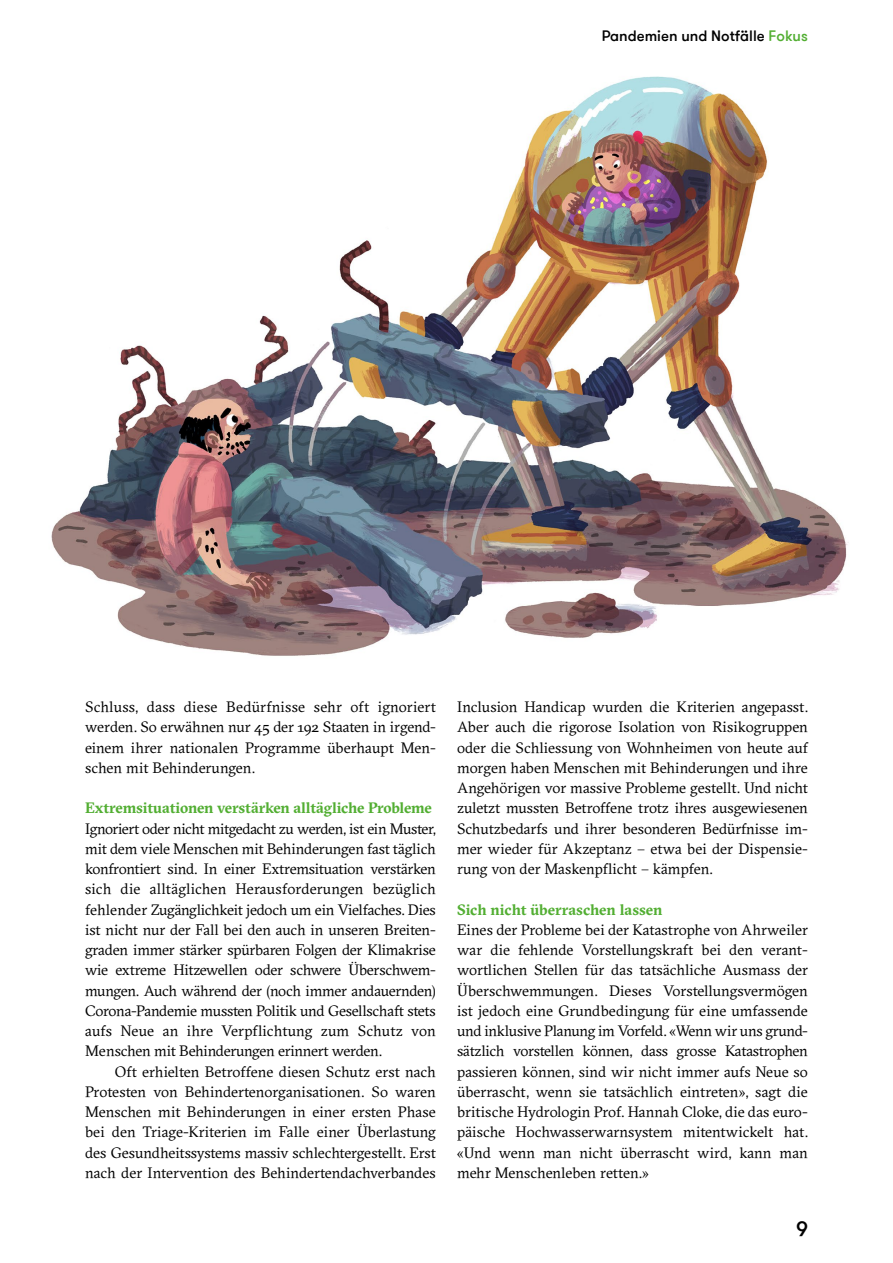
<style>
.page{position:relative;width:893px;height:1263px;background:#fff}
.page>*{position:absolute;margin:0;border:0;box-sizing:border-box;transform-origin:0 0}
.t1{font:500 21px "GT Walsheim Pro";color:#000}
.Lauftext_Block_ohne{font:15px/20.2px "GT Sectra";letter-spacing:-.005em;color:#000;text-align:justify}
.Lauftext_Block_mit_E{font:15px/20.2px "GT Sectra";letter-spacing:-.005em;color:#000;text-align:justify}
.Zwischentitel_Sectra{font:700 15px "GT Sectra";letter-spacing:-.005em;color:#52ae32}
.t2{font:500 15px "GT Walsheim Pro";color:#000}
.s1{color:#52ae32}
</style>
<div class="page">
<img style="left:51px;top:76px;width:798px;height:580px">
<p class="t2" style="left:602px;top:26px;width:208px">Pandemien und Notfälle <span class="s1">Fokus</span></p>
<p class="Lauftext_Block_mit_E" style="left:85px;top:697px;width:352px">Schluss, dass diese Bedürfnisse sehr oft ignoriert werden. So erwähnen nur 45 der 192 Staaten in irgend&shy;einem ihrer nationalen Programme überhaupt Men&shy;schen mit Behinderungen.</p>
<h2 class="Zwischentitel_Sectra" style="left:85px;top:798px;width:348px">Extremsituationen verstärken alltägliche Probleme</h2>
<p class="Lauftext_Block_ohne" style="left:85px;top:818px;width:352px">Ignoriert oder nicht mitgedacht zu werden, ist ein Muster, mit dem viele Menschen mit Behinderungen fast täglich konfrontiert sind. In einer Extremsituation verstärken sich die alltäglichen Herausforderungen bezüglich fehlender Zugänglichkeit jedoch um ein Vielfaches. Dies ist nicht nur der Fall bei den auch in unseren Breiten&shy;graden immer stärker spürbaren Folgen der Klimakrise wie extreme Hitzewellen oder schwere Überschwem&shy;mungen. Auch während der (noch immer andauernden)<br>Corona-Pandemie mussten Politik und Gesellschaft stets aufs Neue an ihre Verpflichtung zum Schutz von Menschen mit Behinderungen erinnert werden.</p>
<p class="Lauftext_Block_mit_E" style="left:85px;top:1061px;width:352px;text-indent:30px">Oft erhielten Betroffene diesen Schutz erst nach Protesten von Behindertenorganisationen. So waren Menschen mit Behinderungen in einer ersten Phase bei den Triage-Kriterien im Falle einer Überlastung des Gesundheitssystems massiv schlechtergestellt. Erst nach der Intervention des Behindertendachverbandes</p>
<p class="Lauftext_Block_mit_E" style="left:457px;top:697px;width:352px">Inclusion Handicap wurden die Kriterien angepasst.<br>Aber auch die rigorose Isolation von Risikogruppen oder die Schliessung von Wohnheimen von heute auf morgen haben Menschen mit Behinderungen und ihre Angehörigen vor massive Probleme gestellt. Und nicht zuletzt mussten Betroffene trotz ihres ausgewiesenen Schutzbedarfs und ihrer besonderen Bedürfnisse im&shy;mer wieder für Akzeptanz – etwa bei der Dispensie&shy;rung von der Maskenpflicht – kämpfen.</p>
<h2 class="Zwischentitel_Sectra" style="left:457px;top:900px;width:207px">Sich nicht überraschen lassen</h2>
<p class="Lauftext_Block_ohne" style="left:457px;top:919px;width:352px">Eines der Probleme bei der Katastrophe von Ahrweiler war die fehlende Vorstellungskraft bei den verant&shy;wortlichen Stellen für das tatsächliche Ausmass der Überschwemmungen. Dieses Vorstellungsvermögen ist jedoch eine Grundbedingung für eine umfassende und inklusive Planung im Vorfeld. «Wenn wir uns grund&shy;sätzlich vorstellen können, dass grosse Katastrophen passieren können, sind wir nicht immer aufs Neue so überrascht, wenn sie tatsächlich eintreten», sagt die britische Hydrologin Prof. Hannah Cloke, die das euro&shy;päische Hochwasserwarnsystem mitentwickelt hat. «Und wenn man nicht überrascht wird, kann man mehr Menschenleben retten.»</p>
<h1 class="t1" style="left:796px;top:1216px;width:13px">9</h1>
</div>
